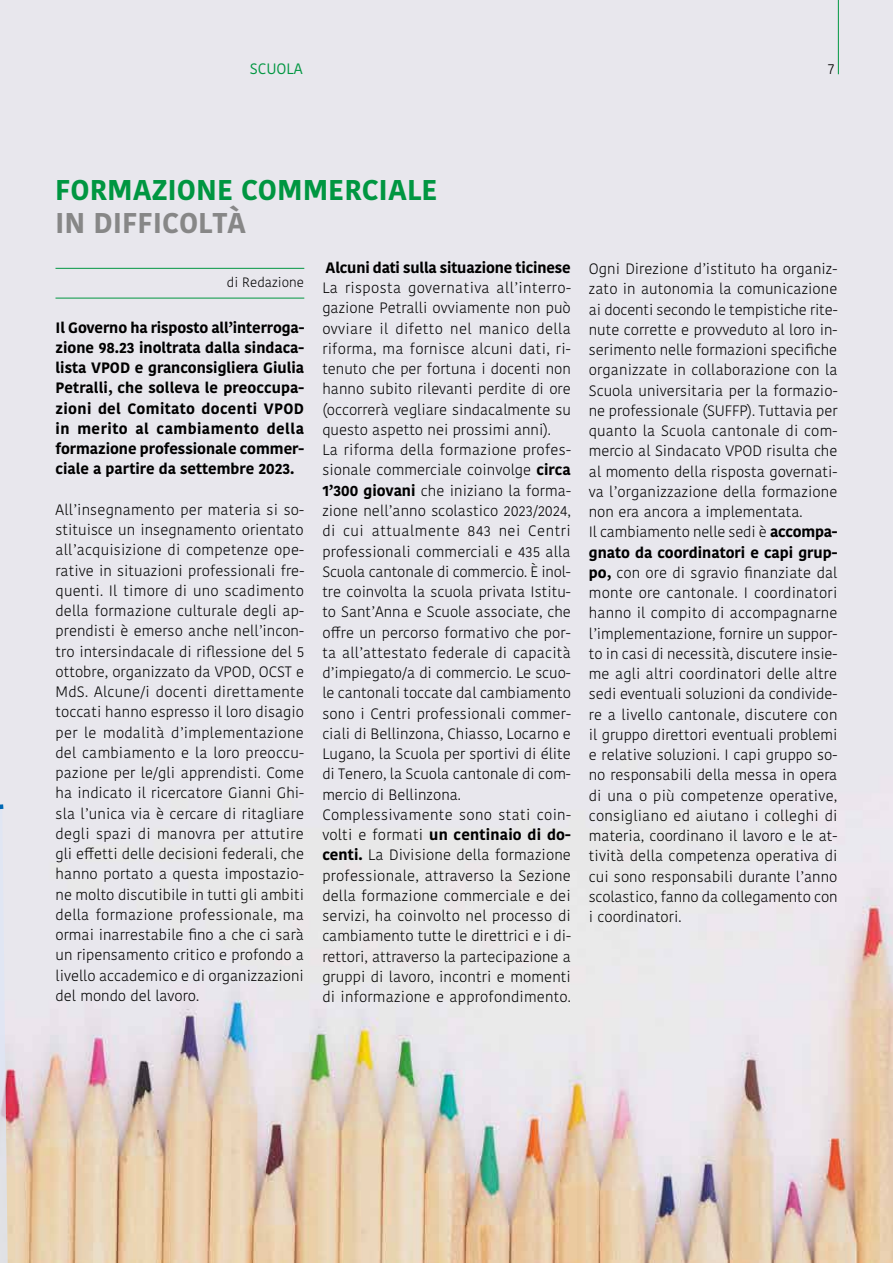
<style>
.page{position:relative;width:893px;height:1263px;background:#fff}
.page>*{position:absolute;margin:0;border:0;box-sizing:border-box;transform-origin:0 0}
.t1{font:700 28.5px "Kohinoor Bangla";color:#009641}
.t2{font:700 28.5px "Kohinoor Bangla";color:#878787}
.t3{font:300 15px/20.2px "Kohinoor Bangla";color:#000}
.t4{font:700 15px/20.2px "Kohinoor Bangla";color:#000;text-align:justify}
.t5{font:15px "Kohinoor Bangla";color:#009641}
.t6{font:300 13.5px "Kohinoor Bangla";color:#000}
.s1{font-weight:700}
</style>
<div class="page">
<img style="left:0;top:0;width:893px;height:1263px">
<svg style="left:0;top:802px;width:8px;height:461px;background:#e0dce4"></svg>
<hr style="left:55px;top:268px;width:249px;height:1px;background:#009641">
<hr style="left:55px;top:298px;width:249px;height:1px;background:#009641">
<hr style="left:838px;top:0;width:1px;height:74px;background:#009641">
<p class="t5" style="left:250px;top:57px;width:54px">SCUOLA</p>
<p class="t3" style="left:828px;top:59px;width:8px">7</p>
<h1 class="t1" style="left:55px;top:165px;width:384px">FORMAZIONE COMMERCIALE</h1>
<h1 class="t2" style="left:55px;top:198px;width:192px">IN DIFFICOLTÀ</h1>
<p class="t6" style="left:227px;top:273px;width:79px">di Redazione</p>
<p class="t4" style="left:56px;top:316px;width:250px">Il Governo ha risposto all’interroga&shy;zione 98.23 inoltrata dalla sindaca&shy;lista VPOD e granconsigliera Giulia Petralli, che solleva le preoccupa&shy;zioni del Comitato docenti VPOD in merito al cambiamento della formazione professionale commer&shy;ciale a partire da settembre 2023.</p>
<p class="t3" style="left:56px;top:499px;width:250px;text-align:justify">All’insegnamento per materia si so&shy;stituisce un insegnamento orientato all’acquisizione di competenze ope&shy;rative in situazioni professionali fre&shy;quenti. Il timore di uno scadimento della formazione culturale degli ap&shy;prendisti è emerso anche nell’incon&shy;tro intersindacale di riflessione del 5 ottobre, organizzato da VPOD, OCST e MdS. Alcune/i docenti direttamente toccati hanno espresso il loro disagio per le modalità d’implementazione del cambiamento e la loro preoccu&shy;pazione per le/gli apprendisti. Come ha indicato il ricercatore Gianni Ghi&shy;sla l’unica via è cercare di ritagliare degli spazi di manovra per attutire gli effetti delle decisioni federali, che hanno portato a questa impostazio&shy;ne molto discutibile in tutti gli ambiti della formazione professionale, ma ormai inarrestabile fino a che ci sarà un ripensamento critico e profondo a livello accademico e di organizzazioni del mondo del lavoro.</p>
<p class="t4" style="left:326px;top:257px;width:246px">Alcuni dati sulla situazione ticinese</p>
<p class="t3" style="left:322px;top:278px;width:250px">La risposta governativa all’interro&shy;gazione Petralli ovviamente non può ovviare il difetto nel manico della riforma, ma fornisce alcuni dati, ri&shy;tenuto che per fortuna i docenti non hanno subito rilevanti perdite di ore (occorrerà vegliare sindacalmente su questo aspetto nei prossimi anni).<br>La riforma della formazione profes&shy;sionale commerciale coinvolge <span class="s1">circa 1’300 giovani</span> che iniziano la forma&shy;zione nell’anno scolastico 2023/2024, di cui attualmente 843 nei Centri professionali commerciali e 435 alla Scuola cantonale di commercio. È inol&shy;tre coinvolta la scuola privata Istitu&shy;to Sant’Anna e Scuole associate, che offre un percorso formativo che por&shy;ta all’attestato federale di capacità d’impiegato/a di commercio. Le scuo&shy;le cantonali toccate dal cambiamento sono i Centri professionali commer&shy;ciali di Bellinzona, Chiasso, Locarno e Lugano, la Scuola per sportivi di élite di Tenero, la Scuola cantonale di com&shy;mercio di Bellinzona.<br>Complessivamente sono stati coin&shy;volti e formati <span class="s1">un centinaio di do&shy;centi.</span> La Divisione della formazione professionale, attraverso la Sezione della formazione commerciale e dei servizi, ha coinvolto nel processo di cambiamento tutte le direttrici e i di&shy;rettori, attraverso la partecipazione a gruppi di lavoro, incontri e momenti di informazione e approfondimento.</p>
<p class="t3" style="left:589px;top:258px;width:250px">Ogni Direzione d’istituto ha organiz&shy;zato in autonomia la comunicazione ai docenti secondo le tempistiche rite&shy;nute corrette e provveduto al loro in&shy;serimento nelle formazioni specifiche organizzate in collaborazione con la Scuola universitaria per la formazio&shy;ne professionale (SUFFP). Tuttavia per quanto la Scuola cantonale di com&shy;mercio al Sindacato VPOD risulta che al momento della risposta governati&shy;va l’organizzazione della formazione non era ancora a implementata.<br>Il cambiamento nelle sedi è <span class="s1">accompa&shy;gnato da coordinatori e capi grup&shy;po,</span> con ore di sgravio finanziate dal monte ore cantonale. I coordinatori hanno il compito di accompagnarne l’implementazione, fornire un suppor&shy;to in casi di necessità, discutere insie&shy;me agli altri coordinatori delle altre sedi eventuali soluzioni da condivide&shy;re a livello cantonale, discutere con il gruppo direttori eventuali problemi e relative soluzioni. I capi gruppo so&shy;no responsabili della messa in opera di una o più competenze operative, consigliano ed aiutano i colleghi di materia, coordinano il lavoro e le at&shy;tività della competenza operativa di cui sono responsabili durante l’anno scolastico, fanno da collegamento con i coordinatori.</p>
</div>
